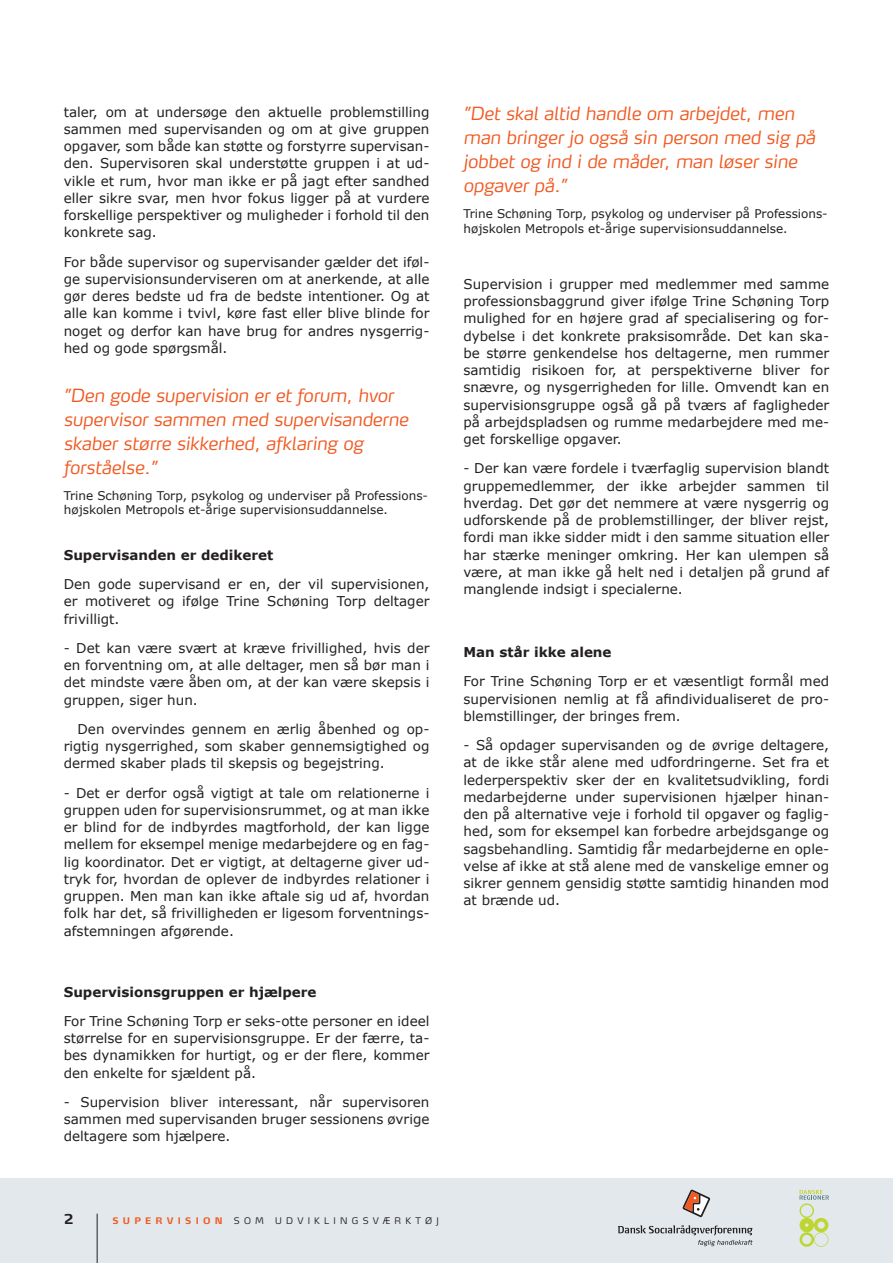
<style>
.page{position:relative;width:893px;height:1263px;background:#fff}
.page>*{position:absolute;margin:0;border:0;box-sizing:border-box;transform-origin:0 0}
.Citat{font:italic 300 18px/24px "Max TF";color:#f15921}
.tekst{font:13.5px/17.2px "Verdana";color:#231f20;text-align:justify}
.Tekst_bold{font:700 13.5px "Verdana";color:#231f20}
.tekst-2{font:700 13.5px "Verdana";color:#231f20}
.t1{font:700 13.5px "Max TF";color:#231f20}
.Citeret{font:12px/14.4px "Verdana";color:#231f20}
.t2{font:300 9px "Max TF";letter-spacing:.47em;color:#231f20}
.t3{font:700 9px "Max TF";letter-spacing:.47em;color:#f15921}
.s1{font-weight:300;color:#231f20}
</style>
<div class="page">
<div style="left:0;top:1178px;width:893px;height:85px;background:#e2e8eb"></div>
<svg style="left:683px;top:1189px;width:27px;height:28px"></svg>
<svg style="left:618px;top:1225px;width:135px;height:21px"></svg>
<svg style="left:800px;top:1190px;width:29px;height:57px"></svg>
<hr style="left:97px;top:1214px;width:1px;height:49px;background:#231f20">
<p class="tekst" style="left:64px;top:103px;width:367px">taler, om at undersøge den aktuelle problemstilling sammen med supervisanden og om at give gruppen opgaver, som både kan støtte og forstyrre supervisan&shy;den. Supervisoren skal understøtte gruppen i at ud&shy;vikle et rum, hvor man ikke er på jagt efter sandhed eller sikre svar, men hvor fokus ligger på at vurdere forskellige perspektiver og muligheder i forhold til den konkrete sag.</p>
<p class="tekst" style="left:64px;top:253px;width:367px">For både supervisor og supervisander gælder det iføl&shy;ge supervisionsunderviseren om at anerkende, at alle gør deres bedste ud fra de bedste intentioner. Og at alle kan komme i tvivl, køre fast eller blive blinde for noget og derfor kan have brug for andres nysgerrig&shy;hed og gode spørgsmål.</p>
<p class="Citat" style="left:64px;top:383px;width:346px">”Den gode supervision er et forum, hvor supervisor sammen med supervisanderne skaber større sikkerhed, afklaring og forståelse.”</p>
<p class="Citeret" style="left:64px;top:489px;width:366px">Trine Schøning Torp, psykolog og underviser på Professions&shy;højskolen Metropols et-årige supervisionsuddannelse.</p>
<p class="Tekst_bold" style="left:64px;top:546px;width:211px">Supervisanden er dedikeret</p>
<p class="tekst" style="left:64px;top:576px;width:367px">Den gode supervisand er en, der vil supervisionen, er motiveret og ifølge Trine Schøning Torp deltager frivilligt.</p>
<p class="tekst" style="left:64px;top:640px;width:367px">- Det kan være svært at kræve frivillighed, hvis der en forventning om, at alle deltager, men så bør man i det mindste være åben om, at der kan være skepsis i gruppen, siger hun.</p>
<p class="tekst" style="left:64px;top:721px;width:367px;text-indent:14px">Den overvindes gennem en ærlig åbenhed og op&shy;rigtig nysgerrighed, som skaber gennemsigtighed og dermed skaber plads til skepsis og begejstring.</p>
<p class="tekst" style="left:64px;top:784px;width:367px">- Det er derfor også vigtigt at tale om relationerne i gruppen uden for supervisionsrummet, og at man ikke er blind for de indbyrdes magtforhold, der kan ligge mellem for eksempel menige medarbejdere og en fag&shy;lig koordinator. Det er vigtigt, at deltagerne giver ud&shy;tryk for, hvordan de oplever de indbyrdes relationer i gruppen. Men man kan ikke aftale sig ud af, hvordan folk har det, så frivilligheden er ligesom forventnings&shy;afstemningen afgørende.</p>
<p class="Tekst_bold" style="left:64px;top:983px;width:254px">Supervisionsgruppen er hjælpere</p>
<p class="tekst" style="left:64px;top:1012px;width:367px">For Trine Schøning Torp er seks-otte personer en ideel størrelse for en supervisionsgruppe. Er der færre, ta&shy;bes dynamikken for hurtigt, og er der flere, kommer den enkelte for sjældent på.</p>
<p class="tekst" style="left:64px;top:1093px;width:367px">- Supervision bliver interessant, når supervisoren sammen med supervisanden bruger sessionens øvrige deltagere som hjælpere.</p>
<p class="Citat" style="left:463px;top:101px;width:353px">”Det skal altid handle om arbejdet, men man bringer jo også sin person med sig på jobbet og ind i de måder, man løser sine opgaver på.”</p>
<p class="Citeret" style="left:463px;top:207px;width:366px">Trine Schøning Torp, psykolog og underviser på Professions&shy;højskolen Metropols et-årige supervisionsuddannelse.</p>
<p class="tekst" style="left:463px;top:275px;width:367px">Supervision i grupper med medlemmer med samme professionsbaggrund giver ifølge Trine Schøning Torp mulighed for en højere grad af specialisering og for&shy;dybelse i det konkrete praksisområde. Det kan ska&shy;be større genkendelse hos deltagerne, men rummer samtidig risikoen for, at perspektiverne bliver for snævre, og nysgerrigheden for lille. Omvendt kan en supervisionsgruppe også gå på tværs af fagligheder på arbejdspladsen og rumme medarbejdere med me&shy;get forskellige opgaver.</p>
<p class="tekst" style="left:463px;top:460px;width:367px">- Der kan være fordele i tværfaglig supervision blandt gruppemedlemmer, der ikke arbejder sammen til hverdag. Det gør det nemmere at være nysgerrig og udforskende på de problemstillinger, der bliver rejst, fordi man ikke sidder midt i den samme situation eller har stærke meninger omkring. Her kan ulempen så være, at man ikke gå helt ned i detaljen på grund af manglende indsigt i specialerne.</p>
<p class="tekst-2" style="left:463px;top:643px;width:150px">Man står ikke alene</p>
<p class="tekst" style="left:463px;top:673px;width:367px">For Trine Schøning Torp er et væsentligt formål med supervisionen nemlig at få afindividualiseret de pro&shy;blemstillinger, der bringes frem.</p>
<p class="tekst" style="left:463px;top:737px;width:367px">- Så opdager supervisanden og de øvrige deltagere, at de ikke står alene med udfordringerne. Set fra et lederperspektiv sker der en kvalitetsudvikling, fordi medarbejderne under supervisionen hjælper hinan&shy;den på alternative veje i forhold til opgaver og faglig&shy;hed, som for eksempel kan forbedre arbejdsgange og sagsbehandling. Samtidig får medarbejderne en ople&shy;velse af ikke at stå alene med de vanskelige emner og sikrer gennem gensidig støtte samtidig hinanden mod at brænde ud.</p>
<p class="t1" style="left:64px;top:1210px;width:11px">2</p>
<p class="t3" style="left:112px;top:1214px;width:153px">SUPERVISION <span class="s1">SOM</span></p>
<p class="t2" style="left:275px;top:1214px;width:165px">UDVIKLINGSVÆRKTØJ</p>
</div>
